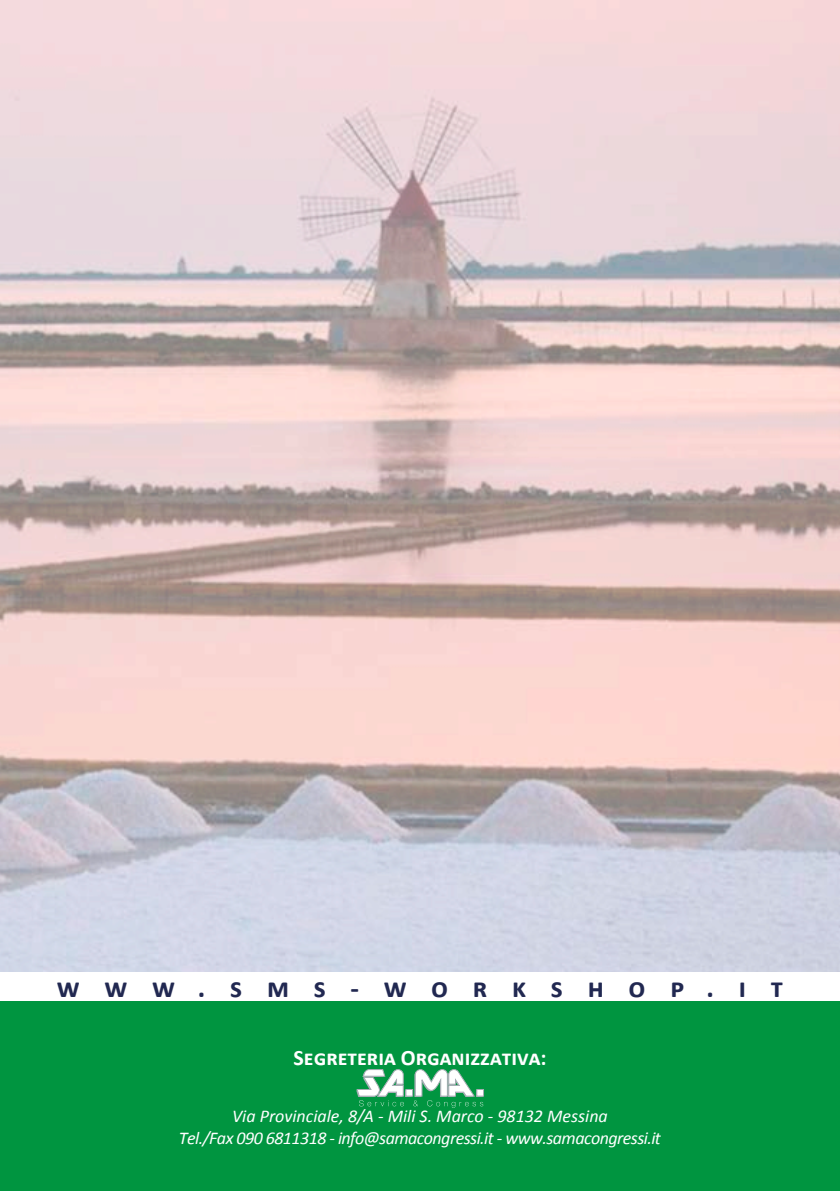
<style>
.page{position:relative;width:840px;height:1191px;background:#fff}
.page>*{position:absolute;margin:0;border:0;box-sizing:border-box;transform-origin:0 0}
.t1{font:700 28px "Calibri";letter-spacing:.885em;color:#212851}
.t2{font:700 22px "Calibri";color:#fff}
.t3{font:italic 18px/21.6px "Calibri";letter-spacing:-.03em;color:#fff;text-align:center}
</style>
<div class="page">
<img style="left:0;top:0;width:839px;height:972px">
<div style="left:0;top:992px;width:839px;height:199px;background:#009540"></div>
<svg style="left:356px;top:1069px;width:127px;height:38px"></svg>
<div style="left:0;top:972px;width:839px;height:29px;background:#fff"></div>
<h1 class="t1" style="left:57px;top:970px;width:727px">www.sms-workshop.it</h1>
<p class="t2" style="left:293px;top:1043px;width:254px">Segreteria Organizzativa:</p>
<p class="t3" style="left:179px;top:1105px;width:483px">Via Provinciale, 8/A - Mili S. Marco - 98132 Messina<br>Tel./Fax 090 6811318 - info@samacongressi.it - www.samacongressi.it</p>
</div>
